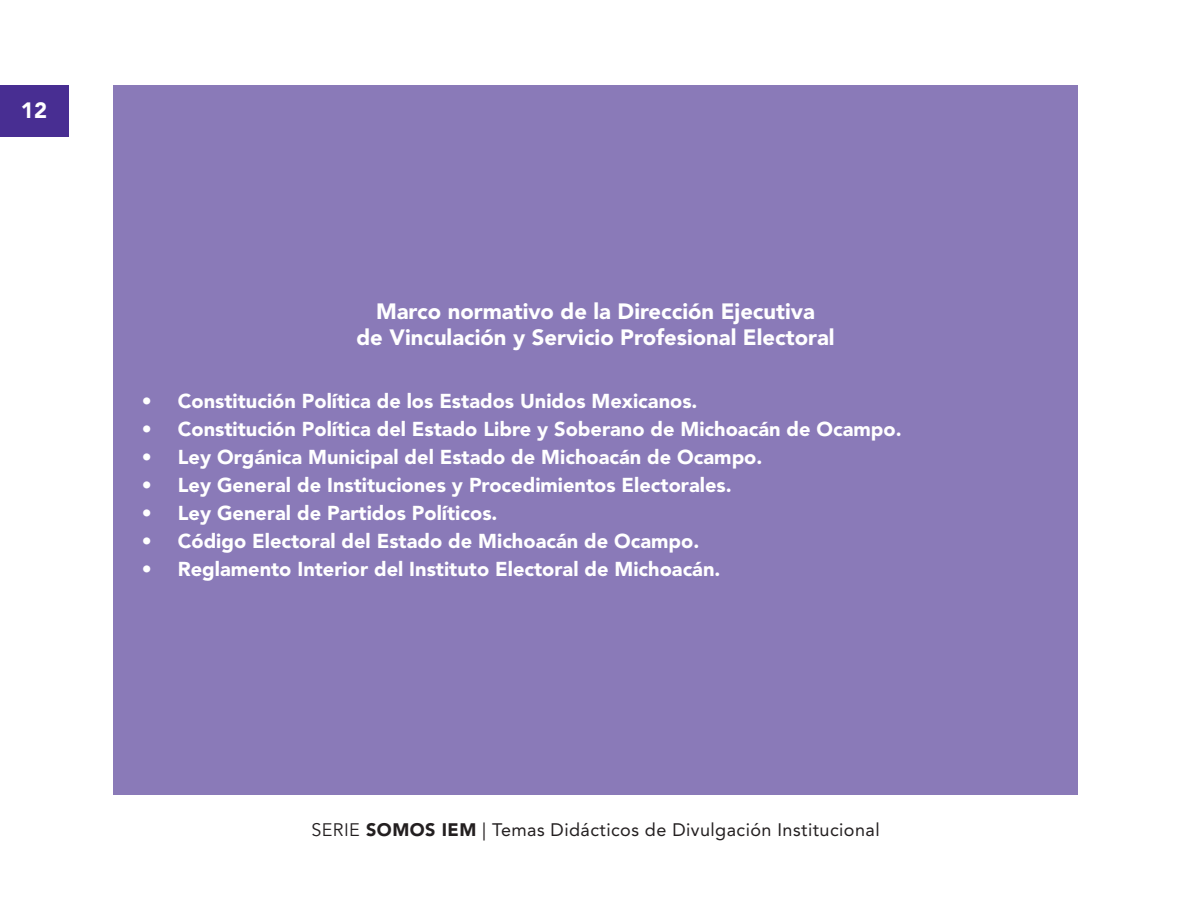
<style>
.page{position:relative;width:1191px;height:908px;background:#fff}
.page>*{position:absolute;margin:0;border:0;box-sizing:border-box;transform-origin:0 0}
.t1{font:900 22px/26.4px "Avenir LT Std";color:#fff;text-align:center}
.t2{font:900 20px "Avenir LT Std";color:#fff}
.t3{font:18px "Avenir LT Std";letter-spacing:.025em;color:#231f20}
.s1{font-style:inherit}
.s2{font-weight:900}
</style>
<div class="page">
<div style="left:0;top:85px;width:68px;height:51px;background:#482e92"></div>
<div style="left:113px;top:85px;width:964px;height:709px;background:#8a7ab8"></div>
<p class="t1" style="left:21px;top:97px;width:28px">12</p>
<p class="t1" style="left:356px;top:297px;width:480px">Marco normativo de la Dirección Ejecutiva<br>de Vinculación y Servicio Profesional Electoral</p>
<p class="t2" style="left:142px;top:388px;width:557px">• Constitución Política de los Estados Unidos Mexicanos.</p>
<p class="t2" style="left:142px;top:416px;width:761px">• Constitución Política del Estado Libre y Soberano de Michoacán de Ocampo.</p>
<p class="t2" style="left:142px;top:444px;width:622px">• Ley Orgánica Municipal del Estado de Michoacán de Ocampo.</p>
<p class="t2" style="left:142px;top:472px;width:591px">• Ley General de Instituciones y Procedimientos Electorales.</p>
<p class="t2" style="left:142px;top:500px;width:357px">• Ley General de Partidos Políticos.</p>
<p class="t2" style="left:142px;top:528px;width:559px">• Código Electoral del Estado de Michoacán de Ocampo.</p>
<p class="t2" style="left:142px;top:556px;width:580px">• Reglamento Interior del Instituto Electoral de Michoacán.</p>
<p class="t3" style="left:311px;top:819px;width:570px"><span class="s1">SERIE</span> <span class="s2">SOMOS IEM</span> | Temas Didácticos de Divulgación Institucional</p>
</div>
